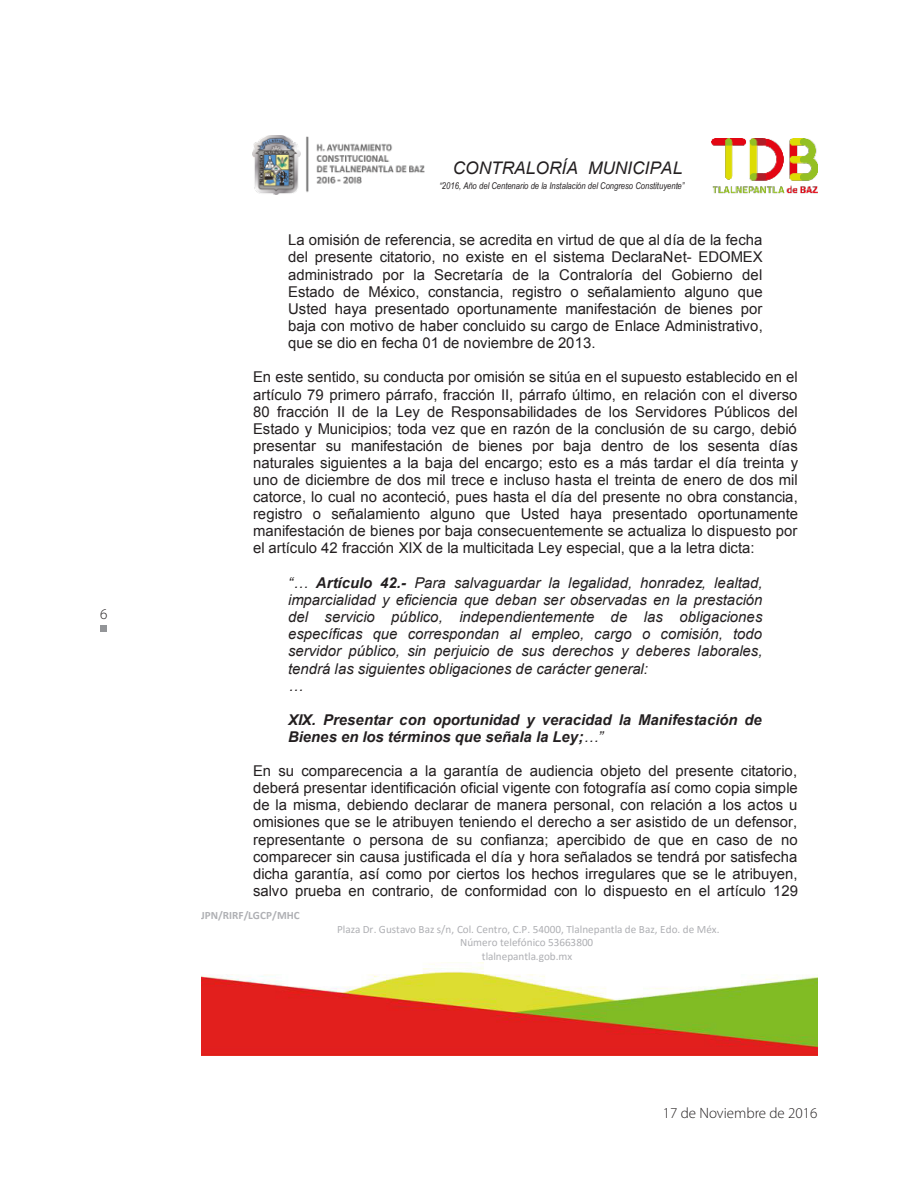
<style>
.page{position:relative;width:918px;height:1188px;background:#fff}
.page>*{position:absolute;margin:0;border:0;box-sizing:border-box;transform-origin:0 0}
.t1{font:italic 17.4px "Arial";letter-spacing:-.005em;color:#231f20}
.t2{font:300 15px "Myriad Pro";color:#231f20}
.t3{font:14.85px/17.1px "Arial";color:#231f20;text-align:justify}
.t4{font:italic 14.85px/17.1px "Arial";letter-spacing:.005em;color:#231f20}
.t5{font:italic 700 14.85px/17.1px "Arial";color:#231f20}
.t6{font:11.1px/13.5px "Calibri";color:#afb0b4;text-align:center}
.t7{font:700 11.1px "Calibri";color:#afb0b4}
.t8{font:italic 9.3px "Arial Narrow";letter-spacing:.005em;color:#231f20}
.s1{font-weight:700}
.s2{font-weight:400}
</style>
<div class="page">
<div style="left:101px;top:625px;width:6px;height:7px;background:#939598"></div>
<img style="left:253px;top:135px;width:172px;height:60px">
<img style="left:712px;top:138px;width:106px;height:56px">
<img style="left:201px;top:963px;width:617px;height:93px">
<p class="t2" style="left:100px;top:605px;width:9px">6</p>
<p class="t1" style="left:453px;top:157px;width:231px">CONTRALORÍA MUNICIPAL</p>
<p class="t8" style="left:439px;top:180px;width:247px">“2016, Año del Centenario de la Instalación del Congreso Constituyente”</p>
<p class="t3" style="left:288px;top:232px;width:476px">La omisión de referencia, se acredita en virtud de que al día de la fecha del presente citatorio, no existe en el sistema DeclaraNet- EDOMEX administrado por la Secretaría de la Contraloría del Gobierno del Estado de México, constancia, registro o señalamiento alguno que Usted haya presentado oportunamente manifestación de bienes por baja con motivo de haber concluido su cargo de Enlace Administrativo, que se dio en fecha 01 de noviembre de 2013.</p>
<p class="t3" style="left:253px;top:369px;width:547px">En este sentido, su conducta por omisión se sitúa en el supuesto establecido en el artículo 79 primero párrafo, fracción II, párrafo último, en relación con el diverso 80 fracción II de la Ley de Responsabilidades de los Servidores Públicos del Estado y Municipios; toda vez que en razón de la conclusión de su cargo, debió presentar su manifestación de bienes por baja dentro de los sesenta días naturales siguientes a la baja del encargo; esto es a más tardar el día treinta y uno de diciembre de dos mil trece e incluso hasta el treinta de enero de dos mil catorce, lo cual no aconteció, pues hasta el día del presente no obra constancia, registro o señalamiento alguno que Usted haya presentado oportunamente manifestación de bienes por baja consecuentemente se actualiza lo dispuesto por el artículo 42 fracción XIX de la multicitada Ley especial, que a la letra dicta:</p>
<p class="t4" style="left:288px;top:574px;width:476px">“… <span class="s1">Artículo 42.-</span> Para salvaguardar la legalidad, honradez, lealtad, imparcialidad y eficiencia que deban ser observadas en la prestación del servicio público, independientemente de las obligaciones específicas que correspondan al empleo, cargo o comisión, todo servidor público, sin perjuicio de sus derechos y deberes laborales, tendrá las siguientes obligaciones de carácter general:<br>…</p>
<p class="t5" style="left:288px;top:711px;width:475px">XIX. Presentar con oportunidad y veracidad la Manifestación de<br>Bienes en los términos que señala la Ley;<span class="s2">…”</span></p>
<p class="t3" style="left:253px;top:763px;width:547px">En su comparecencia a la garantía de audiencia objeto del presente citatorio, deberá presentar identificación oficial vigente con fotografía así como copia simple de la misma, debiendo declarar de manera personal, con relación a los actos u omisiones que se le atribuyen teniendo el derecho a ser asistido de un defensor, representante o persona de su confianza; apercibido de que en caso de no comparecer sin causa justificada el día y hora señalados se tendrá por satisfecha dicha garantía, así como por ciertos los hechos irregulares que se le atribuyen, salvo prueba en contrario, de conformidad con lo dispuesto en el artículo 129</p>
<p class="t7" style="left:194px;top:908px;width:108px">NJPN/RIRF/LGCP/MHC</p>
<p class="t6" style="left:337px;top:922px;width:384px">Plaza Dr. Gustavo Baz s/n, Col. Centro, C.P. 54000, Tlalnepantla de Baz, Edo. de Méx.<br>Número telefónico 53663800<br>tlalnepantla.gob.mx</p>
<p class="t2" style="left:663px;top:1104px;width:156px">17 de Noviembre de 2016</p>
</div>
